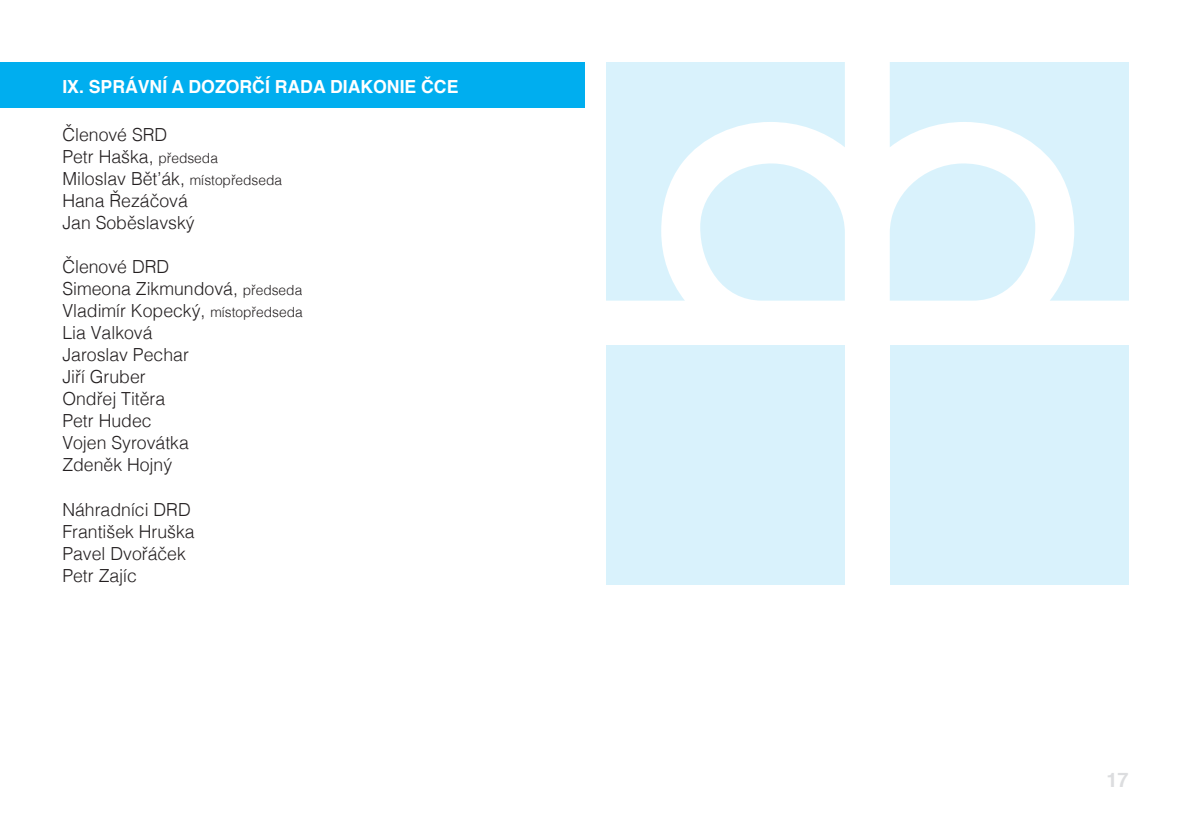
<style>
.page{position:relative;width:1191px;height:840px;background:#fff}
.page>*{position:absolute;margin:0;border:0;box-sizing:border-box;transform-origin:0 0}
.t1{font:700 20px "Helvetica";color:#dcdddf}
.t2{font:300 18px/22px "Helvetica";color:#231f20}
.t3{font:700 18px "Helvetica";color:#fff}
.s1{font-size:14px}
</style>
<div class="page">
<div style="left:0;top:62px;width:584px;height:46px;background:#00aeef"></div>
<div style="left:607px;top:344px;width:238px;height:240px;background:#d9f2fc"></div>
<div style="left:889px;top:344px;width:239px;height:240px;background:#d9f2fc"></div>
<svg style="left:607px;top:62px;width:238px;height:238px;fill:#d9f2fc"></svg>
<svg style="left:700px;top:162px;width:145px;height:138px"></svg>
<svg style="left:890px;top:62px;width:238px;height:238px;fill:#d9f2fc"></svg>
<svg style="left:890px;top:162px;width:145px;height:138px"></svg>
<p class="t3" style="left:62px;top:72px;width:397px">IX. SPRÁVNÍ A DOZORČÍ RADA DIAKONIE ČCE</p>
<p class="t2" style="left:62px;top:122px;width:221px">Členové SRD<br>Petr Haška, <span class="s1">předseda<br></span>Miloslav Běťák, <span class="s1">místopředseda<br></span>Hana Řezáčová<br>Jan Soběslavský</p>
<p class="t2" style="left:62px;top:254px;width:242px">Členové DRD<br>Simeona Zikmundová, <span class="s1">předseda<br></span>Vladimír Kopecký, <span class="s1">místopředseda<br></span>Lia Valková<br>Jaroslav Pechar<br>Jiří Gruber<br>Ondřej Titěra<br>Petr Hudec<br>Vojen Syrovátka<br>Zdeněk Hojný</p>
<p class="t2" style="left:62px;top:496px;width:134px">Náhradníci DRD<br>František Hruška<br>Pavel Dvořáček<br>Petr Zajíc</p>
<p class="t1" style="left:1106px;top:763px;width:24px">17</p>
</div>
